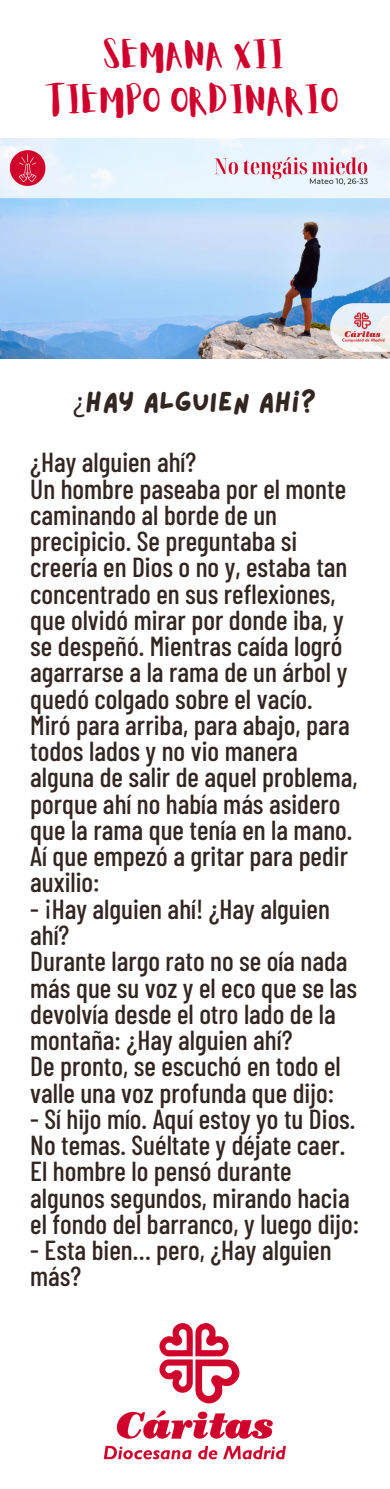
<style>
.page{position:relative;width:390px;height:1489px;background:#fff}
.page>*{position:absolute;margin:0;border:0;box-sizing:border-box;transform-origin:0 0}
.t1{font:32.25px "Aloja Extended";color:#d0022d}
.t2{font:500 27.5px/26.2px "Barlow Condensed";color:#322622}
.t3{font:27.5px "Lazydog";color:#322622}
.s1{font-family:"Noto Sans"}
</style>
<div class="page">
<img style="left:104px;top:1323px;width:182px;height:137px">
<img style="left:0;top:139px;width:390px;height:219px">
<p class="t1" style="left:104px;top:41px;width:183px">SEMANA XII</p>
<p class="t1" style="left:50px;top:86px;width:292px">TIEMPO ORDINARIO</p>
<p class="t3" style="left:73px;top:389px;width:245px"><span class="s1">¿</span>HAY ALGUIEN AHÍ?</p>
<p class="t2" style="left:30px;top:448px;width:167px">¿Hay alguien ahí?</p>
<p class="t2" style="left:30px;top:474px;width:319px">Un hombre paseaba por el monte caminando al borde de un precipicio. Se preguntaba si creería en Dios o no y, estaba tan concentrado en sus reflexiones, que olvidó mirar por donde iba, y se despeñó. Mientras caída logró agarrarse a la rama de un árbol y quedó colgado sobre el vacío.</p>
<p class="t2" style="left:30px;top:711px;width:329px">Miró para arriba, para abajo, para todos lados y no vio manera alguna de salir de aquel problema, porque ahí no había más asidero que la rama que tenía en la mano.</p>
<p class="t2" style="left:30px;top:842px;width:319px">Aí que empezó a gritar para pedir auxilio:</p>
<p class="t2" style="left:30px;top:894px;width:301px">- ¡Hay alguien ahí! ¿Hay alguien ahí?</p>
<p class="t2" style="left:30px;top:947px;width:328px">Durante largo rato no se oía nada más que su voz y el eco que se las devolvía desde el otro lado de la montaña: ¿Hay alguien ahí?</p>
<p class="t2" style="left:30px;top:1052px;width:312px">De pronto, se escuchó en todo el valle una voz profunda que dijo:</p>
<p class="t2" style="left:30px;top:1104px;width:327px">- Sí hijo mío. Aquí estoy yo tu Dios.<br>No temas. Suéltate y déjate caer.</p>
<p class="t2" style="left:30px;top:1157px;width:330px">El hombre lo pensó durante algunos segundos, mirando hacia el fondo del barranco, y luego dijo:</p>
<p class="t2" style="left:30px;top:1236px;width:303px">- Esta bien… pero, ¿Hay alguien más?</p>
</div>
